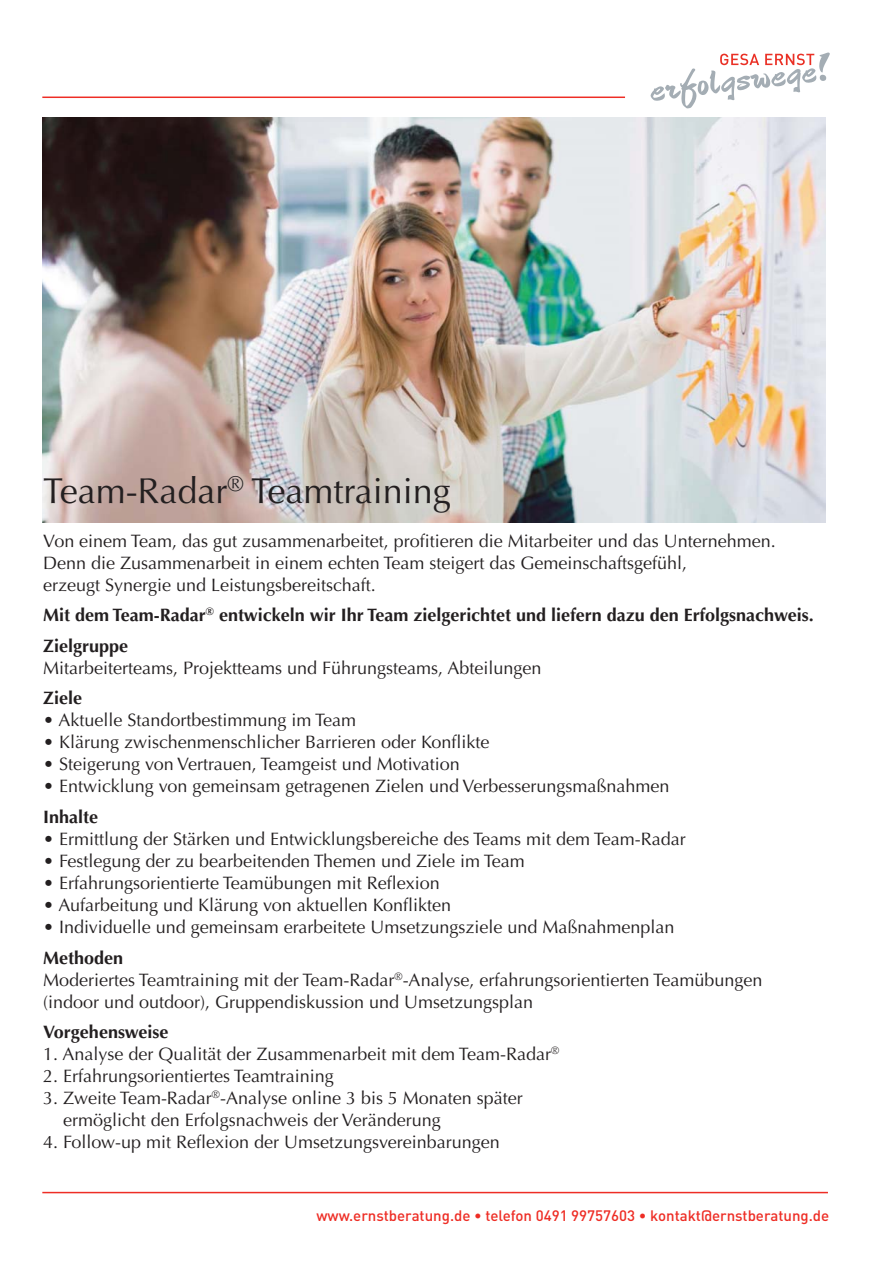
<style>
.page{position:relative;width:893px;height:1263px;background:#fff}
.page>*{position:absolute;margin:0;border:0;box-sizing:border-box;transform-origin:0 0}
.t1{font:36px "Optima";color:#231f20}
.t2{font:18px/22px "Optima";color:#231f20}
.t3{font:700 18px/30.6px "Optima";color:#231f20}
.t4{font:500 15px "DIN";color:#ee2d25}
.s1{font-weight:700}
</style>
<div class="page">
<svg style="left:650px;top:53px;width:179px;height:55px"></svg>
<hr style="left:42px;top:97px;width:583px;height:1px;background:#ee2d25">
<hr style="left:42px;top:1192px;width:785px;height:1px;background:#ee2d25">
<img style="left:42px;top:117px;width:783px;height:405px">
<h1 class="t1" style="left:43px;top:476px;width:409px">Team-Radar<sup>®</sup> Teamtraining</h1>
<p class="t2" style="left:43px;top:531px;width:733px">Von einem Team, das gut zusammenarbeitet, profitieren die Mitarbeiter und das Unternehmen.<br>Denn die Zusammenarbeit in einem echten Team steigert das Gemeinschaftsgefühl,<br>erzeugt Synergie und Leistungsbereitschaft.</p>
<p class="t3" style="left:43px;top:602px;width:772px">Mit dem Team-Radar<sup>®</sup> entwickeln wir Ihr Team zielgerichtet und liefern dazu den Erfolgsnachweis.<br>Zielgruppe</p>
<p class="t2" style="left:43px;top:658px;width:499px">Mitarbeiterteams, Projektteams und Führungsteams, Abteilungen</p>
<p class="t3" style="left:43px;top:685px;width:40px">Ziele</p>
<p class="t2" style="left:43px;top:711px;width:314px">• Aktuelle Standortbestimmung im Team</p>
<p class="t2" style="left:43px;top:733px;width:447px">• Klärung zwischenmenschlicher Barrieren oder Konflikte</p>
<p class="t2" style="left:43px;top:755px;width:418px">• Steigerung von Vertrauen, Teamgeist und Motivation</p>
<p class="t2" style="left:43px;top:777px;width:627px">• Entwicklung von gemeinsam getragenen Zielen und Verbesserungsmaßnahmen</p>
<p class="t3" style="left:43px;top:803px;width:56px">Inhalte</p>
<p class="t2" style="left:43px;top:830px;width:644px">• Ermittlung der Stärken und Entwicklungsbereiche des Teams mit dem Team-Radar</p>
<p class="t2" style="left:43px;top:852px;width:483px">• Festlegung der zu bearbeitenden Themen und Ziele im Team</p>
<p class="t2" style="left:43px;top:874px;width:398px">• Erfahrungsorientierte Teamübungen mit Reflexion</p>
<p class="t2" style="left:43px;top:896px;width:409px">• Aufarbeitung und Klärung von aktuellen Konflikten</p>
<p class="t2" style="left:43px;top:918px;width:632px">• Individuelle und gemeinsam erarbeitete Umsetzungsziele und Maßnahmenplan</p>
<p class="t2" style="left:43px;top:948px;width:720px"><span class="s1">Methoden<br></span>Moderiertes Teamtraining mit der Team-Radar<sup>®</sup>-Analyse, erfahrungsorientierten Teamübungen (indoor und outdoor), Gruppendiskussion und Umsetzungsplan</p>
<p class="t3" style="left:43px;top:1019px;width:127px">Vorgehensweise</p>
<p class="t2" style="left:43px;top:1045px;width:517px">1. Analyse der Qualität der Zusammenarbeit mit dem Team-Radar<sup>®</sup></p>
<p class="t2" style="left:43px;top:1067px;width:292px">2. Erfahrungsorientiertes Teamtraining</p>
<p class="t2" style="left:63px;top:1089px;width:461px;text-indent:-20px">3. Zweite Team-Radar<sup>®</sup>-Analyse online 3 bis 5 Monaten später ermöglicht den Erfolgsnachweis der Veränderung</p>
<p class="t2" style="left:43px;top:1133px;width:458px">4. Follow-up mit Reflexion der Umsetzungsvereinbarungen</p>
<p class="t4" style="left:316px;top:1211px;width:514px">www.ernstberatung.de • telefon 0491 99757603 • kontakt@ernstberatung.de</p>
</div>
